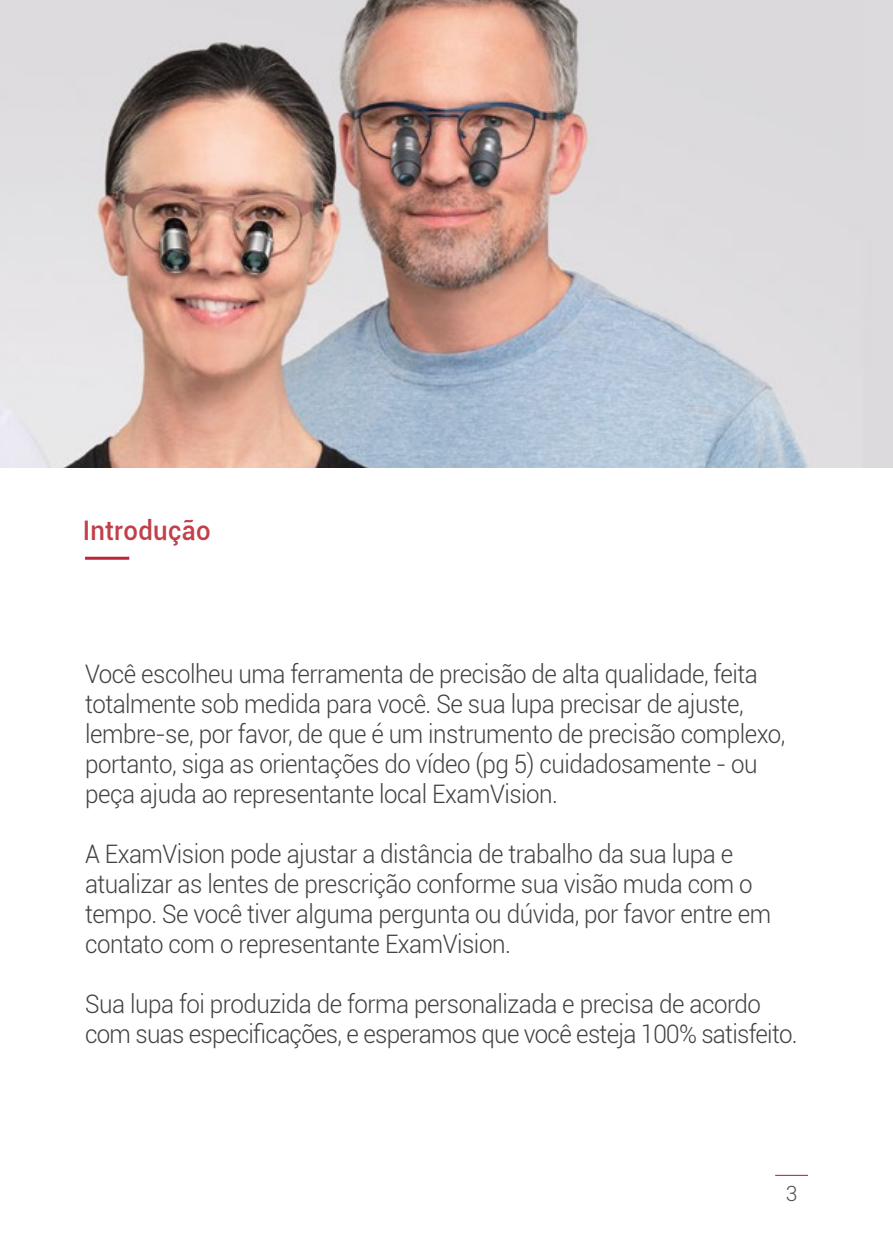
<style>
.page{position:relative;width:893px;height:1259px;background:#fff}
.page>*{position:absolute;margin:0;border:0;box-sizing:border-box;transform-origin:0 0}
.t1{font:500 27px "Roboto";letter-spacing:.01em;color:#c1404a;scale:.95 1}
.t2{font:300 25.5px/30px "Roboto";letter-spacing:-.02em;color:#414042;scale:.95 1}
.t3{font:300 21px "Roboto";color:#4d4d4f}
</style>
<div class="page">
<hr style="left:775px;top:1174px;width:33px;height:1px;background:#b81237">
<hr style="left:85px;top:557px;width:44px;height:3px;background:#bb253d">
<img style="left:0;top:0;width:893px;height:467px">
<p class="t1" style="left:83px;top:511px;width:136px">Introdução</p>
<p class="t2" style="left:85px;top:658px;width:739px">Você escolheu uma ferramenta de precisão de alta qualidade, feita totalmente sob medida para você. Se sua lupa precisar de ajuste, lembre-se, por favor, de que é um instrumento de precisão complexo, portanto, siga as orientações do vídeo (pg 5) cuidadosamente - ou peça ajuda ao representante local ExamVision.</p>
<p class="t2" style="left:85px;top:837px;width:724px">A ExamVision pode ajustar a distância de trabalho da sua lupa e atualizar as lentes de prescrição conforme sua visão muda com o tempo. Se você tiver alguma pergunta ou dúvida, por favor entre em contato com o representante ExamVision.</p>
<p class="t2" style="left:85px;top:987px;width:752px">Sua lupa foi produzida de forma personalizada e precisa de acordo com suas especificações, e esperamos que você esteja 100% satisfeito.</p>
<p class="t3" style="left:786px;top:1179px;width:13px">3</p>
</div>
